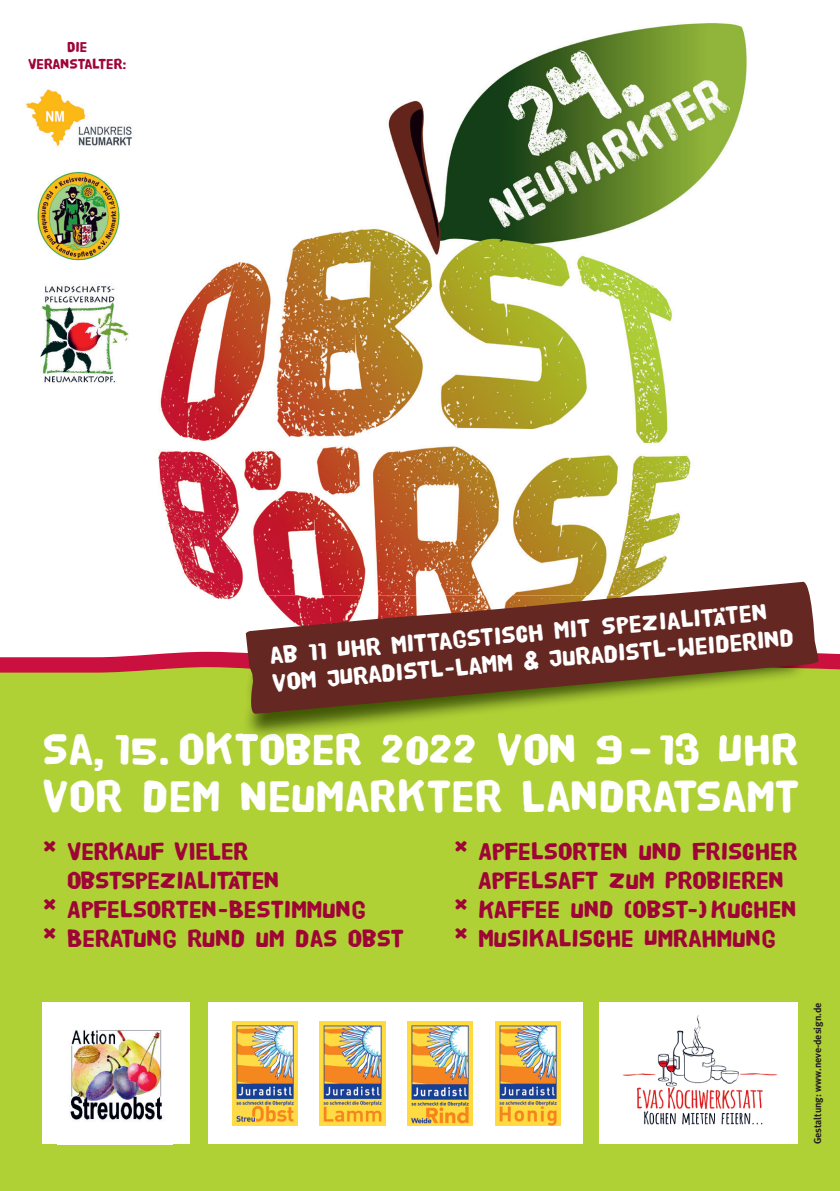
<style>
.page{position:relative;width:840px;height:1191px;background:#fff}
.page>*{position:absolute;margin:0;border:0;box-sizing:border-box;transform-origin:0 0}
.t1{font:45.8px/46.4px "HVD Poster Clean";letter-spacing:.005em;color:#fff;scale:1.05 1}
.t2{font:25px "HVD Poster Clean";color:#9e0536;scale:1.05 1}
.t3{font:25px/27.4px "HVD Poster Clean";color:#fff;scale:1.05 1}
.t4{font:14.8px/16.4px "HVD Poster Clean";color:#9e0536;text-align:center;scale:1.05 1}
.t5{font:700 10.2px "Meta";color:#231f20}
</style>
<div class="page">
<img style="left:158px;top:23px;width:589px;height:577px">
<div style="left:0;top:659px;width:839px;height:532px;background:#b0d135"></div>
<img style="left:37px;top:172px;width:83px;height:88px">
<img style="left:26px;top:89px;width:106px;height:57px">
<img style="left:40px;top:285px;width:89px;height:98px">
<svg style="left:0;top:651px;width:839px;height:21px"></svg>
<img style="left:243px;top:732px;width:553px;height:8px">
<svg style="left:246px;top:581px;width:572px;height:133px;fill:#652721"></svg>
<div style="left:43px;top:1002px;width:147px;height:142px;background:#fff"></div>
<img style="left:70px;top:1030px;width:93px;height:91px">
<div style="left:208px;top:1002px;width:374px;height:142px;background:#fff"></div>
<img style="left:232px;top:1021px;width:65px;height:104px">
<img style="left:319px;top:1021px;width:66px;height:104px">
<img style="left:407px;top:1021px;width:65px;height:104px">
<img style="left:495px;top:1021px;width:65px;height:104px">
<div style="left:598px;top:1002px;width:199px;height:142px;background:#fff"></div>
<img style="left:622px;top:1015px;width:156px;height:111px">
<p class="t4" style="left:28px;top:39px;width:95px">DIE<br>VERANSTALTER:</p>
<p class="t3" style="left:268px;top:642px;width:500px;rotate:-5deg">AB 11 UHR MITTAGSTISCH MIT SPEZIALITÄTEN<br>VOM JURADISTL-LAMM &amp; JURADISTL-WEIDERIND</p>
<h1 class="t1" style="left:43px;top:727px;width:722px">SA, 15. OKTOBER 2022 VON 9 – 13 UHR<br>VOR DEM NEUMARKTER LANDRATSAMT</h1>
<p class="t2" style="left:43px;top:840px;width:197px">* VERKAUF VIELER</p>
<p class="t2" style="left:67px;top:869px;width:204px">OBSTSPEZIALITÄTEN</p>
<p class="t2" style="left:43px;top:898px;width:309px">* APFELSORTEN-BESTIMMUNG</p>
<p class="t2" style="left:43px;top:927px;width:345px">* BERATUNG RUND UM DAS OBST</p>
<p class="t2" style="left:453px;top:840px;width:329px">* APFELSORTEN UND FRISCHER</p>
<p class="t2" style="left:478px;top:869px;width:293px">APFELSAFT ZUM PROBIEREN</p>
<p class="t2" style="left:453px;top:898px;width:328px">* KAFFEE UND (OBST-) KUCHEN</p>
<p class="t2" style="left:453px;top:927px;width:308px">* MUSIKALISCHE UMRAHMUNG</p>
<p class="t5" style="left:811px;top:1144px;width:143px;rotate:-90deg">Gestaltung: www.neve-design.de</p>
</div>
